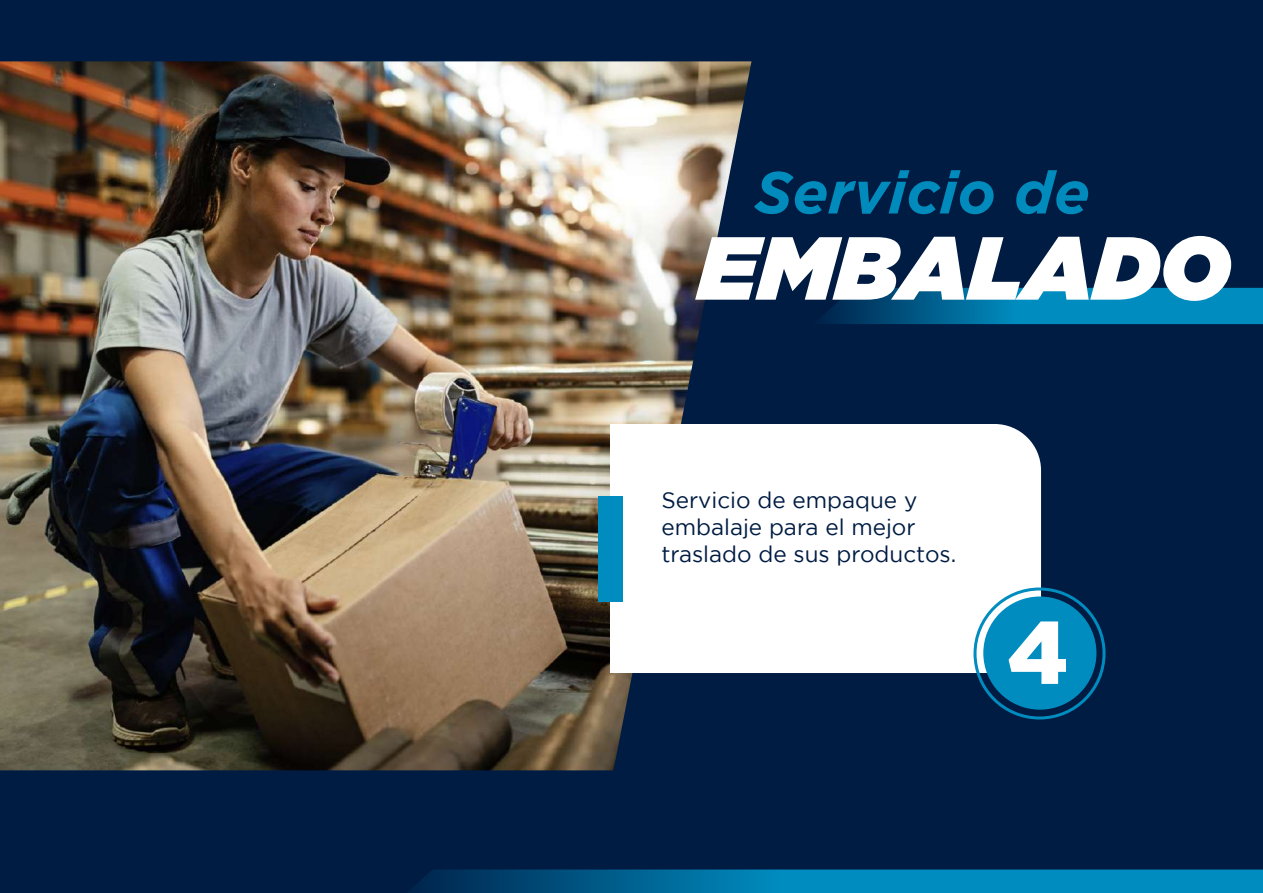
<style>
.page{position:relative;width:1263px;height:893px;background:#001c43}
.page>*{position:absolute;margin:0;border:0;box-sizing:border-box;transform-origin:0 0}
.t1{font:italic 900 89.25px "Gotham";color:#fff}
.t2{font:900 88.5px "Gotham";color:#fff}
.t3{font:italic 700 59.25px "Gotham";color:#018bbc}
.t4{font:22.5px/27px "Gotham";color:#001c43}
</style>
<div class="page">
<img style="left:0;top:61px;width:751px;height:709px">
<div style="left:610px;top:424px;width:431px;height:249px;background:#fff"></div>
<svg style="left:414px;top:869px;width:849px;height:24px"></svg>
<svg style="left:825px;top:288px;width:438px;height:36px"></svg>
<div style="left:598px;top:496px;width:24px;height:105px;background:#008cbf"></div>
<div style="left:983px;top:596px;width:113px;height:114px;background:#008cbf;border-radius:50%"></div>
<div style="left:973px;top:587px;width:132px;height:132px;border:3px solid #008cbf;border-radius:50%"></div>
<h3 class="t3" style="left:755px;top:158px;width:337px">Servicio de</h3>
<h1 class="t1" style="left:698px;top:216px;width:534px">EMBALADO</h1>
<p class="t4" style="left:661px;top:486px;width:296px">Servicio de empaque y embalaje para el mejor traslado de sus productos.</p>
<h2 class="t2" style="left:1007px;top:601px;width:63px">4</h2>
</div>
